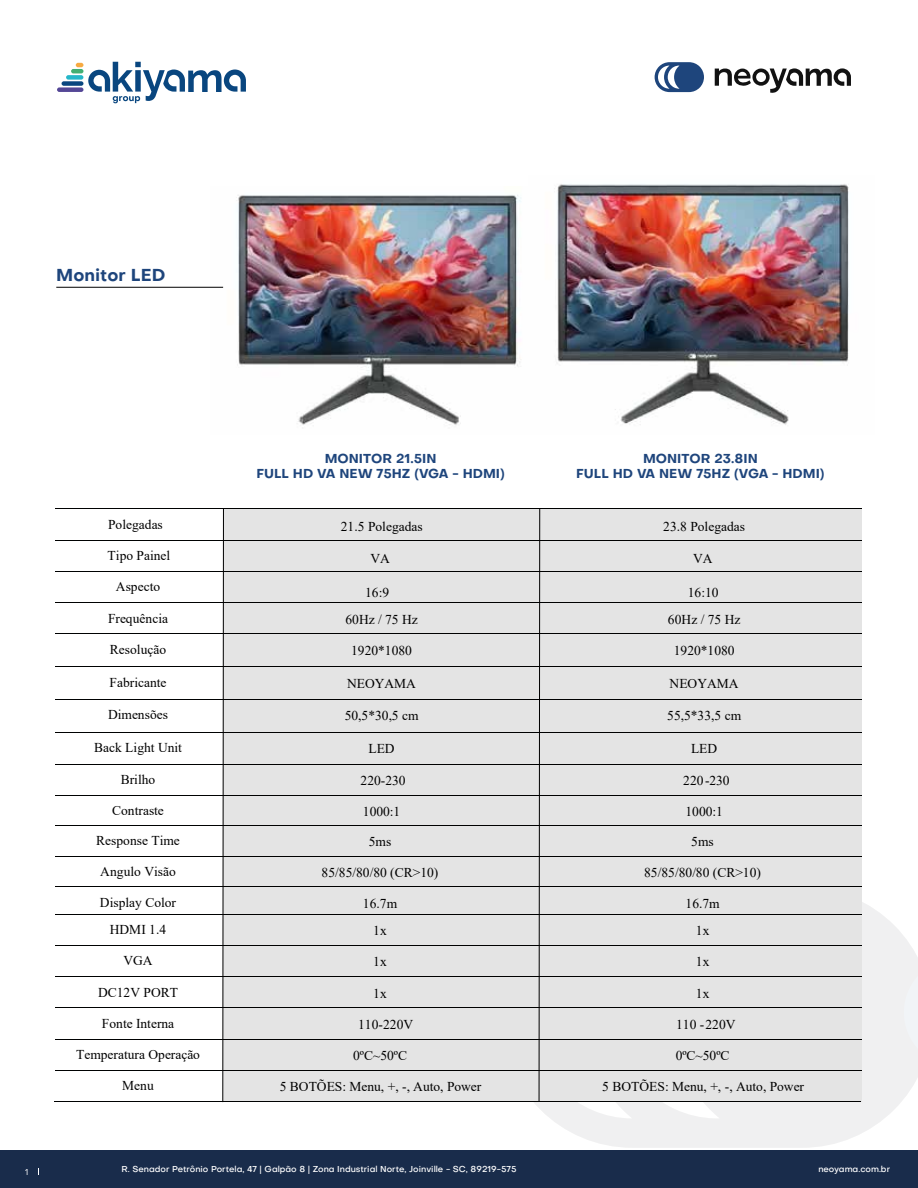
<style>
.page{position:relative;width:918px;height:1188px;background:#fff}
.page>*{position:absolute;margin:0;border:0;box-sizing:border-box;transform-origin:0 0}
.t1{font:700 16.95px "Objective";color:#1e457c}
.t2{font:13.5px/27.2px "Times New Roman";color:#000}
.t3{font:700 12.75px/15.3px "Objective";color:#1e457c;text-align:center}
.t4{font:500 8.55px "Objective";color:#fff}
.t5{font:8.55px "Objective";color:#fff}
</style>
<div class="page">
<svg style="left:534px;top:887px;width:384px;height:261px;fill:#f0f0f1"></svg>
<svg style="left:904px;top:965px;width:14px;height:93px"></svg>
<div style="left:539px;top:509px;width:322px;height:593px;background:#e4e4e4"></div>
<div style="left:223px;top:509px;width:316px;height:31px;background:#e4e4e4"></div>
<hr style="left:55px;top:508px;width:269px;height:1px;background:#000101">
<hr style="left:325px;top:508px;width:536px;height:1px;background:#000101">
<div style="left:223px;top:541px;width:316px;height:30px;background:#e4e4e4"></div>
<hr style="left:55px;top:540px;width:269px;height:1px;background:#000101">
<hr style="left:325px;top:540px;width:536px;height:1px;background:#000101">
<div style="left:223px;top:572px;width:316px;height:30px;background:#e4e4e4"></div>
<hr style="left:55px;top:571px;width:269px;height:1px;background:#000101">
<hr style="left:325px;top:571px;width:536px;height:1px;background:#000101">
<div style="left:223px;top:603px;width:316px;height:31px;background:#e4e4e4"></div>
<hr style="left:55px;top:602px;width:269px;height:1px;background:#000101">
<hr style="left:325px;top:602px;width:536px;height:1px;background:#000101">
<div style="left:223px;top:634px;width:316px;height:32px;background:#e4e4e4"></div>
<hr style="left:55px;top:634px;width:269px;height:1px;background:#000101">
<hr style="left:325px;top:634px;width:536px;height:1px;background:#000101">
<div style="left:223px;top:667px;width:316px;height:32px;background:#e4e4e4"></div>
<hr style="left:55px;top:666px;width:269px;height:1px;background:#000101">
<hr style="left:325px;top:666px;width:536px;height:1px;background:#000101">
<div style="left:223px;top:700px;width:316px;height:32px;background:#e4e4e4"></div>
<hr style="left:55px;top:699px;width:269px;height:1px;background:#000101">
<hr style="left:325px;top:699px;width:536px;height:1px;background:#000101">
<div style="left:223px;top:732px;width:316px;height:32px;background:#e4e4e4"></div>
<hr style="left:55px;top:732px;width:269px;height:1px;background:#000101">
<hr style="left:325px;top:732px;width:536px;height:1px;background:#000101">
<div style="left:223px;top:764px;width:316px;height:31px;background:#e4e4e4"></div>
<hr style="left:55px;top:764px;width:269px;height:1px;background:#000101">
<hr style="left:325px;top:764px;width:536px;height:1px;background:#000101">
<div style="left:223px;top:796px;width:316px;height:29px;background:#e4e4e4"></div>
<hr style="left:55px;top:795px;width:269px;height:1px;background:#000101">
<hr style="left:325px;top:795px;width:536px;height:1px;background:#000101">
<div style="left:223px;top:825px;width:316px;height:31px;background:#e4e4e4"></div>
<hr style="left:55px;top:825px;width:269px;height:1px;background:#000101">
<hr style="left:325px;top:825px;width:536px;height:1px;background:#000101">
<div style="left:223px;top:856px;width:316px;height:31px;background:#e4e4e4"></div>
<hr style="left:55px;top:856px;width:269px;height:1px;background:#000101">
<hr style="left:325px;top:856px;width:536px;height:1px;background:#000101">
<div style="left:223px;top:887px;width:316px;height:27px;background:#e4e4e4"></div>
<hr style="left:55px;top:887px;width:269px;height:1px;background:#000101">
<hr style="left:325px;top:887px;width:536px;height:1px;background:#000101">
<div style="left:223px;top:915px;width:316px;height:30px;background:#e4e4e4"></div>
<hr style="left:55px;top:914px;width:269px;height:1px;background:#000101">
<hr style="left:325px;top:914px;width:536px;height:1px;background:#000101">
<div style="left:223px;top:946px;width:316px;height:30px;background:#e4e4e4"></div>
<hr style="left:55px;top:945px;width:269px;height:1px;background:#000101">
<hr style="left:325px;top:945px;width:536px;height:1px;background:#000101">
<div style="left:223px;top:977px;width:316px;height:31px;background:#e4e4e4"></div>
<hr style="left:55px;top:976px;width:269px;height:1px;background:#000101">
<hr style="left:325px;top:976px;width:536px;height:1px;background:#000101">
<div style="left:223px;top:1008px;width:316px;height:31px;background:#e4e4e4"></div>
<hr style="left:55px;top:1008px;width:269px;height:1px;background:#000101">
<hr style="left:325px;top:1008px;width:536px;height:1px;background:#000101">
<div style="left:223px;top:1039px;width:316px;height:31px;background:#e4e4e4"></div>
<hr style="left:55px;top:1039px;width:269px;height:1px;background:#000101">
<hr style="left:325px;top:1039px;width:536px;height:1px;background:#000101">
<div style="left:223px;top:1071px;width:316px;height:31px;background:#e4e4e4"></div>
<hr style="left:55px;top:1070px;width:269px;height:1px;background:#000101">
<hr style="left:325px;top:1070px;width:536px;height:1px;background:#000101">
<hr style="left:54px;top:1101px;width:270px;height:1px;background:#000101">
<hr style="left:324px;top:1101px;width:537px;height:1px;background:#000101">
<img style="left:210px;top:195px;width:311px;height:230px">
<img style="left:554px;top:184px;width:295px;height:241px">
<svg style="left:655px;top:62px;width:49px;height:30px"></svg>
<svg style="left:715px;top:68px;width:136px;height:25px"></svg>
<div style="left:0;top:1151px;width:918px;height:37px;background:#192c4b"></div>
<svg style="left:539px;top:509px;width:1px;height:592px"></svg>
<svg style="left:223px;top:509px;width:1px;height:592px"></svg>
<div style="left:62px;top:81px;width:21px;height:5px;background:#09467f;border-radius:2px"></div>
<div style="left:57px;top:87px;width:26px;height:5px;background:#544796;border-radius:2px"></div>
<div style="left:66px;top:75px;width:17px;height:5px;background:#25b7c9;border-radius:2px"></div>
<svg style="left:71px;top:69px;width:12px;height:4px"></svg>
<svg style="left:76px;top:62px;width:170px;height:41px"></svg>
<p class="t1" style="left:56px;top:263px;width:111px">Monitor LED</p>
<p class="t5" style="left:25px;top:1166px;width:5px">1</p>
<p class="t3" style="left:257px;top:451px;width:250px">MONITOR 21.5IN<br>FULL HD VA NEW 75HZ (VGA - HDMI)</p>
<p class="t3" style="left:576px;top:451px;width:250px">MONITOR 23.8IN<br>FULL HD VA NEW 75HZ (VGA - HDMI)</p>
<p class="t2" style="left:108px;top:510px;width:56px">Polegadas</p>
<p class="t2" style="left:663px;top:513px;width:83px">23.8 Polegadas</p>
<p class="t2" style="left:108px;top:541px;width:64px">Tipo Painel</p>
<p class="t2" style="left:693px;top:544px;width:21px">VA</p>
<p class="t2" style="left:116px;top:573px;width:46px">Aspecto</p>
<p class="t2" style="left:688px;top:578px;width:32px">16:10</p>
<p class="t2" style="left:108px;top:604px;width:62px">Frequência</p>
<p class="t2" style="left:668px;top:605px;width:74px">60Hz / 75 Hz</p>
<p class="t2" style="left:110px;top:635px;width:58px">Resolução</p>
<p class="t2" style="left:674px;top:636px;width:62px">1920*1080</p>
<p class="t2" style="left:110px;top:668px;width:59px">Fabricante</p>
<p class="t2" style="left:670px;top:669px;width:70px">NEOYAMA</p>
<p class="t2" style="left:108px;top:701px;width:61px">Dimensões</p>
<p class="t2" style="left:667px;top:702px;width:75px">55,5*33,5 cm</p>
<p class="t2" style="left:94px;top:734px;width:89px">Back Light Unit</p>
<p class="t2" style="left:691px;top:735px;width:28px">LED</p>
<p class="t2" style="left:121px;top:765px;width:36px">Brilho</p>
<p class="t2" style="left:683px;top:766px;width:48px">220-230</p>
<p class="t2" style="left:112px;top:797px;width:53px">Contraste</p>
<p class="t2" style="left:685px;top:798px;width:39px">1000:1</p>
<p class="t2" style="left:96px;top:827px;width:85px">Response Time</p>
<p class="t2" style="left:691px;top:828px;width:24px">5ms</p>
<p class="t2" style="left:100px;top:857px;width:77px">Angulo Visão</p>
<p class="t2" style="left:644px;top:858px;width:118px">85/85/80/80 (CR&gt;10)</p>
<p class="t2" style="left:100px;top:888px;width:78px">Display Color</p>
<p class="t2" style="left:686px;top:889px;width:36px">16.7m</p>
<p class="t2" style="left:110px;top:916px;width:58px">HDMI 1.4</p>
<p class="t2" style="left:696px;top:917px;width:15px">1x</p>
<p class="t2" style="left:123px;top:947px;width:31px">VGA</p>
<p class="t2" style="left:696px;top:948px;width:15px">1x</p>
<p class="t2" style="left:98px;top:978px;width:82px">DC12V PORT</p>
<p class="t2" style="left:696px;top:979px;width:15px">1x</p>
<p class="t2" style="left:102px;top:1009px;width:74px">Fonte Interna</p>
<p class="t2" style="left:676px;top:1011px;width:61px">110 -220V</p>
<p class="t2" style="left:76px;top:1041px;width:125px">Temperatura Operação</p>
<p class="t2" style="left:676px;top:1042px;width:55px">0ºC~50ºC</p>
<p class="t2" style="left:122px;top:1072px;width:33px">Menu</p>
<p class="t2" style="left:591px;top:1073px;width:120px">5 BOTÕES: Menu, +,</p>
<p class="t2" style="left:341px;top:513px;width:84px">21.5 Polegadas</p>
<p class="t2" style="left:370px;top:544px;width:21px">VA</p>
<p class="t2" style="left:345px;top:578px;width:74px;text-indent:20px">16:9<br>60Hz / 75 Hz</p>
<p class="t2" style="left:351px;top:636px;width:62px">1920*1080</p>
<p class="t2" style="left:347px;top:669px;width:70px">NEOYAMA</p>
<p class="t2" style="left:345px;top:702px;width:75px">50,5*30,5 cm</p>
<p class="t2" style="left:368px;top:735px;width:28px">LED</p>
<p class="t2" style="left:361px;top:766px;width:47px">220-230</p>
<p class="t2" style="left:363px;top:798px;width:39px">1000:1</p>
<p class="t2" style="left:369px;top:828px;width:24px">5ms</p>
<p class="t2" style="left:322px;top:858px;width:118px">85/85/80/80 (CR&gt;10)</p>
<p class="t2" style="left:363px;top:889px;width:36px;text-align:center">16.7m<br>1x</p>
<p class="t2" style="left:373px;top:948px;width:15px">1x</p>
<p class="t2" style="left:373px;top:979px;width:15px">1x</p>
<p class="t2" style="left:358px;top:1011px;width:57px">110-220V</p>
<p class="t2" style="left:353px;top:1042px;width:55px">0ºC~50ºC</p>
<p class="t2" style="left:280px;top:1072px;width:203px">5 BOTÕES: Menu, +, -, Auto, Power</p>
<p class="t2" style="left:602px;top:1072px;width:203px">5 BOTÕES: Menu, +, -, Auto, Power</p>
<p class="t4" style="left:122px;top:1163px;width:397px">R. Senador Petrônio Portela, 47 | Galpão 8 | Zona Industrial Norte, Joinville - SC, 89219-575</p>
<p class="t4" style="left:818px;top:1164px;width:73px">neoyama.com.br</p>
</div>
